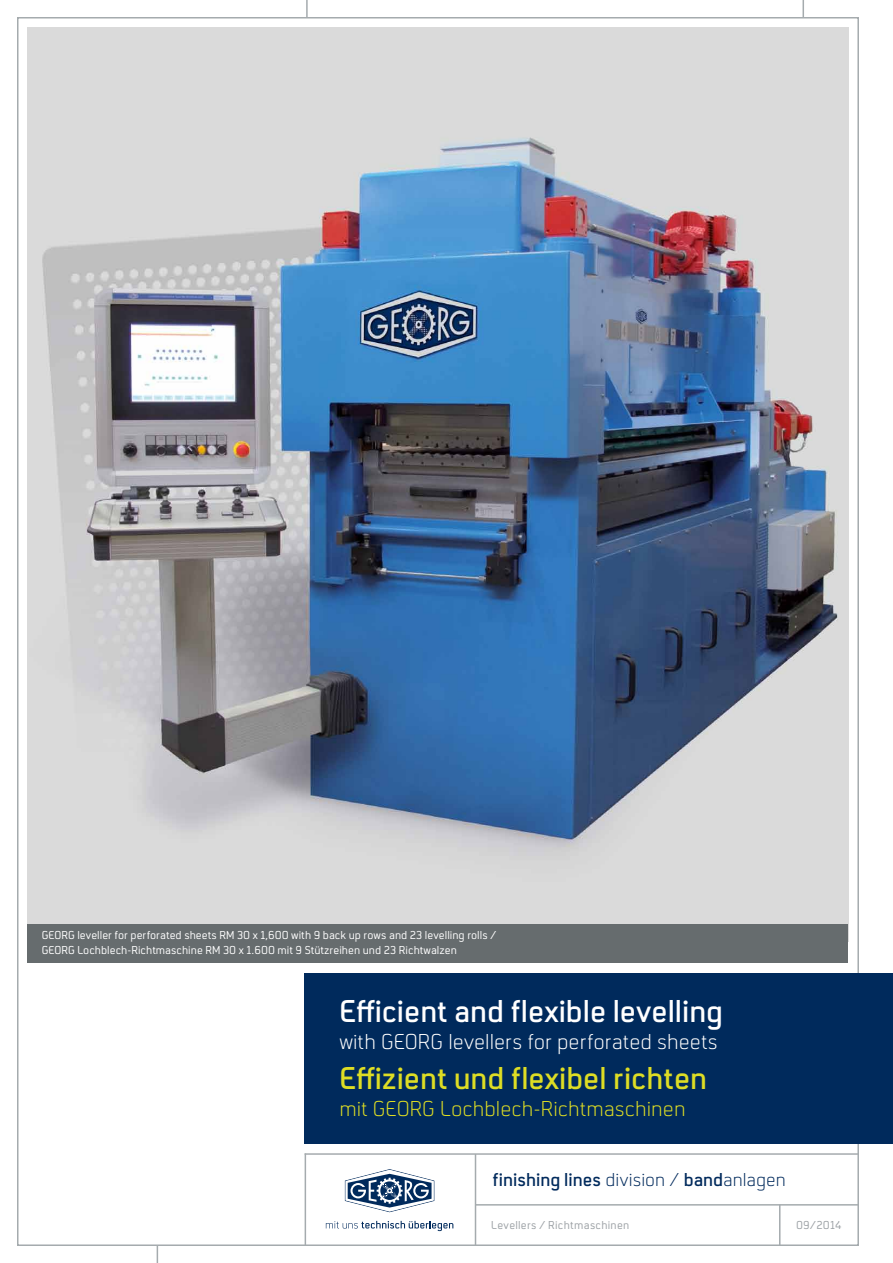
<style>
.page{position:relative;width:893px;height:1263px;background:#fff}
.page>*{position:absolute;margin:0;border:0;box-sizing:border-box;transform-origin:0 0}
.t1{font:600 33px "Neustadt";color:#fff}
.t2{font:600 33px "Neustadt";color:#dedd24}
.t3{font:300 22.5px "Neustadt";color:#fff}
.t4{font:300 22.5px "Neustadt";color:#dedd24}
.t5{font:600 19.5px "Neustadt";color:#002a5c}
.t6{font:12px/14.4px "Neustadt";color:#fff}
.t7{font:12px "Neustadt";letter-spacing:.02em;color:#9ca1a5}
.s1{font-weight:300}
</style>
<div class="page">
<svg style="left:802px;top:0;width:2px;height:17px"></svg>
<svg style="left:306px;top:0;width:2px;height:17px"></svg>
<svg style="left:157px;top:1245px;width:1px;height:18px"></svg>
<hr style="left:476px;top:1204px;width:382px;height:1px;background:#a5abae">
<hr style="left:475px;top:1154px;width:1px;height:91px;background:#a5abae">
<hr style="left:779px;top:1205px;width:1px;height:41px;background:#a5abae">
<hr style="left:305px;top:1153px;width:553px;height:2px;background:#a5abae">
<hr style="left:305px;top:1153px;width:1px;height:92px;background:#a5abae">
<svg style="left:326px;top:1221px;width:127px;height:10px"></svg>
<svg style="left:345px;top:1169px;width:89px;height:43px"></svg>
<img style="left:28px;top:28px;width:820px;height:896px">
<div style="left:305px;top:973px;width:588px;height:170px;background:#002a5c"></div>
<div style="left:28px;top:924px;width:820px;height:38px;background:#666c6e"></div>
<p class="t6" style="left:42px;top:928px;width:456px">GEORG leveller for perforated sheets RM 30 x 1,600 with 9 back up rows and 23 levelling rolls /<br>GEORG Lochblech-Richtmaschine RM 30 x 1.600 mit 9 Stützreihen und 23 Richtwalzen</p>
<h1 class="t1" style="left:339px;top:994px;width:385px">Efficient and flexible levelling</h1>
<h2 class="t3" style="left:339px;top:1030px;width:380px">with GEORG levellers for perforated sheets</h2>
<h1 class="t2" style="left:339px;top:1060px;width:369px">Effizient und flexibel richten</h1>
<h2 class="t4" style="left:339px;top:1097px;width:348px">mit GEORG Lochblech-Richtmaschinen</h2>
<h3 class="t5" style="left:492px;top:1169px;width:295px">finishing lines <span class="s1">division /</span> band<span class="s1">anlagen</span></h3>
<p class="t7" style="left:491px;top:1218px;width:140px">Levellers / Richtmaschinen</p>
<p class="t7" style="left:796px;top:1218px;width:47px">09/2014</p>
</div>
